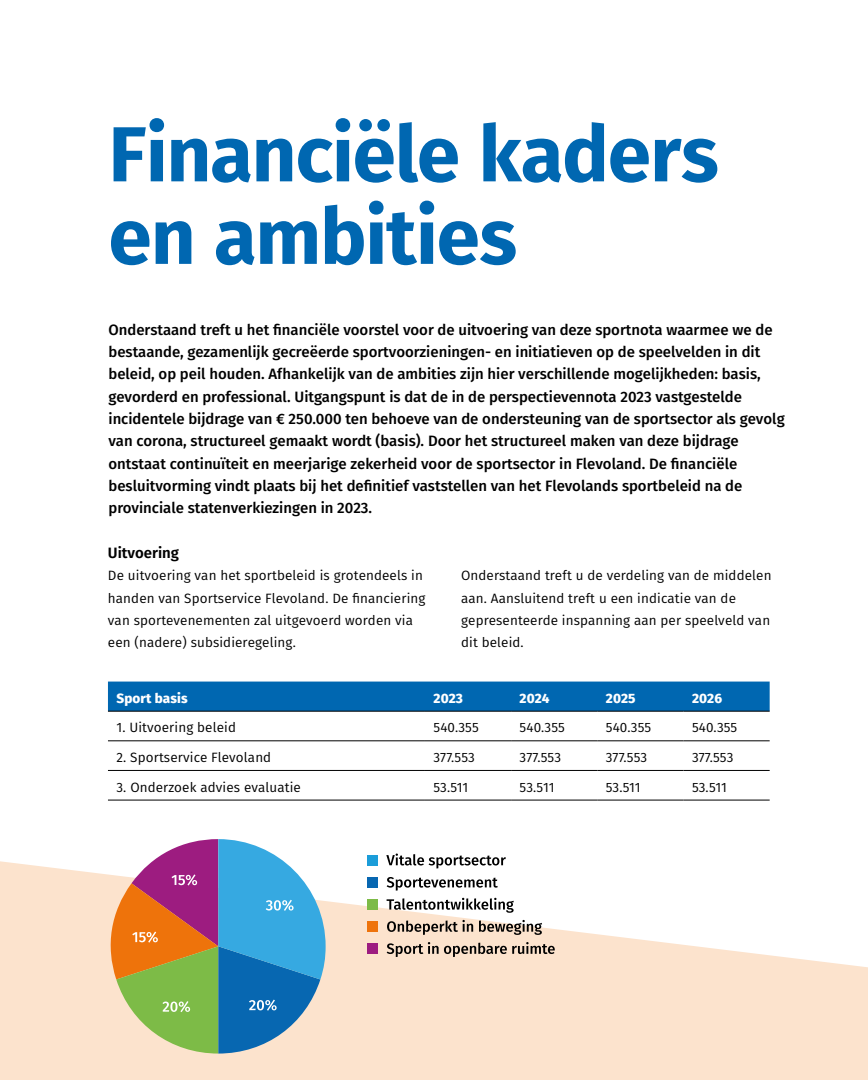
<style>
.page{position:relative;width:868px;height:1080px;background:#fff}
.page>*{position:absolute;margin:0;border:0;box-sizing:border-box;transform-origin:0 0}
.Titel_hoofdstuk_Blau{font:700 78px/82.5px "Fira Sans";letter-spacing:-.01em;color:#0067b1}
.Intro___witregel__P{font:15px/22.4px "Fira Sans Medium 2";color:#000}
.Alineakop__H2{font:600 15px "Fira Sans";color:#000}
.Bodytekst___witregel{font:13.5px/22.4px "Fira Sans Book 2";letter-spacing:.01em;color:#000}
.Tabel_body_9__TR{font:13.5px "Fira Sans Book 2";letter-spacing:.01em;color:#000}
.Tabel_kopje__TH___wi{font:800 13.5px "Fira Sans";letter-spacing:.01em;color:#fff}
</style>
<div class="page">
<svg style="left:0;top:861px;width:867px;height:219px;fill:#fce3cd"></svg>
<div style="left:108px;top:682px;width:661px;height:29px;background:#0067b1"></div>
<hr style="left:108px;top:711px;width:317px;height:1px;background:#000">
<hr style="left:425px;top:711px;width:86px;height:1px;background:#000">
<hr style="left:511px;top:711px;width:86px;height:1px;background:#000">
<hr style="left:597px;top:711px;width:86px;height:1px;background:#000">
<hr style="left:683px;top:711px;width:86px;height:1px;background:#000">
<hr style="left:108px;top:740px;width:317px;height:1px;background:#000">
<hr style="left:425px;top:740px;width:86px;height:1px;background:#000">
<hr style="left:511px;top:740px;width:86px;height:1px;background:#000">
<hr style="left:597px;top:740px;width:86px;height:1px;background:#000">
<hr style="left:683px;top:740px;width:86px;height:1px;background:#000">
<hr style="left:108px;top:770px;width:317px;height:1px;background:#000">
<hr style="left:425px;top:770px;width:86px;height:1px;background:#000">
<hr style="left:511px;top:770px;width:86px;height:1px;background:#000">
<hr style="left:597px;top:770px;width:86px;height:1px;background:#000">
<hr style="left:683px;top:770px;width:86px;height:1px;background:#000">
<hr style="left:108px;top:800px;width:317px;height:1px;background:#000">
<hr style="left:425px;top:800px;width:86px;height:1px;background:#000">
<hr style="left:511px;top:800px;width:86px;height:1px;background:#000">
<hr style="left:597px;top:800px;width:86px;height:1px;background:#000">
<hr style="left:683px;top:800px;width:86px;height:1px;background:#000">
<svg style="left:108px;top:839px;width:217px;height:215px;background:#899c9f"></svg>
<svg style="left:386px;top:854px;width:119px;height:15px"></svg>
<svg style="left:386px;top:877px;width:111px;height:14px"></svg>
<svg style="left:386px;top:898px;width:127px;height:15px"></svg>
<svg style="left:387px;top:920px;width:86px;height:15px"></svg>
<svg style="left:479px;top:920px;width:63px;height:15px"></svg>
<svg style="left:386px;top:942px;width:52px;height:15px"></svg>
<svg style="left:444px;top:942px;width:110px;height:15px;background:#b7a595"></svg>
<div style="left:368px;top:855px;width:10px;height:10px;background:#1b9dd9"></div>
<div style="left:368px;top:877px;width:10px;height:10px;background:#0767b1"></div>
<div style="left:368px;top:899px;width:10px;height:11px;background:#7dbb47"></div>
<div style="left:368px;top:921px;width:10px;height:11px;background:#ee730b"></div>
<div style="left:368px;top:943px;width:10px;height:11px;background:#9d1c80"></div>
<h1 class="Titel_hoofdstuk_Blau" style="left:108px;top:108px;width:611px">Financiële kaders en ambities</h1>
<p class="Intro___witregel__P" style="left:108px;top:318px;width:677px">Onderstaand treft u het financiële voorstel voor de uitvoering van deze sportnota waarmee we de bestaande, gezamenlijk gecreëerde sportvoorzieningen- en initiatieven op de speelvelden in dit beleid, op peil houden. Afhankelijk van de ambities zijn hier verschillende mogelijkheden: basis, gevorderd en professional. Uitgangspunt is dat de in de perspectievennota 2023 vastgestelde incidentele bijdrage van € 250.000 ten behoeve van de ondersteuning van de sportsector als gevolg van corona, structureel gemaakt wordt (basis). Door het structureel maken van deze bijdrage ontstaat continuïteit en meerjarige zekerheid voor de sportsector in Flevoland. De financiële besluitvorming vindt plaats bij het definitief vaststellen van het Flevolands sportbeleid na de provinciale statenverkiezingen in 2023.</p>
<h2 class="Alineakop__H2" style="left:108px;top:541px;width:73px">Uitvoering</h2>
<p class="Bodytekst___witregel" style="left:108px;top:564px;width:319px">De uitvoering van het sportbeleid is grotendeels in handen van Sportservice Flevoland. De financiering van sportevenementen zal uitgevoerd worden via een (nadere) subsidieregeling.</p>
<p class="Bodytekst___witregel" style="left:461px;top:564px;width:312px">Onderstaand treft u de verdeling van de middelen aan. Aansluitend treft u een indicatie van de gepresenteerde inspanning aan per speelveld van dit beleid.</p>
<p class="Tabel_kopje__TH___wi" style="left:116px;top:686px;width:73px">Sport basis</p>
<p class="Tabel_kopje__TH___wi" style="left:433px;top:686px;width:31px">2023</p>
<p class="Tabel_kopje__TH___wi" style="left:519px;top:686px;width:31px">2024</p>
<p class="Tabel_kopje__TH___wi" style="left:605px;top:686px;width:31px">2025</p>
<p class="Tabel_kopje__TH___wi" style="left:692px;top:686px;width:32px">2026</p>
<p class="Tabel_body_9__TR" style="left:116px;top:718px;width:121px">1. Uitvoering beleid</p>
<p class="Tabel_body_9__TR" style="left:433px;top:718px;width:47px">540.355</p>
<p class="Tabel_body_9__TR" style="left:519px;top:718px;width:47px">540.355</p>
<p class="Tabel_body_9__TR" style="left:605px;top:718px;width:47px">540.355</p>
<p class="Tabel_body_9__TR" style="left:692px;top:718px;width:47px">540.355</p>
<p class="Tabel_body_9__TR" style="left:116px;top:747px;width:156px">2. Sportservice Flevoland</p>
<p class="Tabel_body_9__TR" style="left:433px;top:747px;width:43px">377.553</p>
<p class="Tabel_body_9__TR" style="left:519px;top:747px;width:43px">377.553</p>
<p class="Tabel_body_9__TR" style="left:605px;top:747px;width:43px">377.553</p>
<p class="Tabel_body_9__TR" style="left:692px;top:747px;width:43px">377.553</p>
<p class="Tabel_body_9__TR" style="left:116px;top:777px;width:186px">3. Onderzoek advies evaluatie</p>
<p class="Tabel_body_9__TR" style="left:433px;top:777px;width:36px">53.511</p>
<p class="Tabel_body_9__TR" style="left:519px;top:777px;width:36px">53.511</p>
<p class="Tabel_body_9__TR" style="left:605px;top:777px;width:36px">53.511</p>
<p class="Tabel_body_9__TR" style="left:692px;top:777px;width:36px">53.511</p>
</div>
